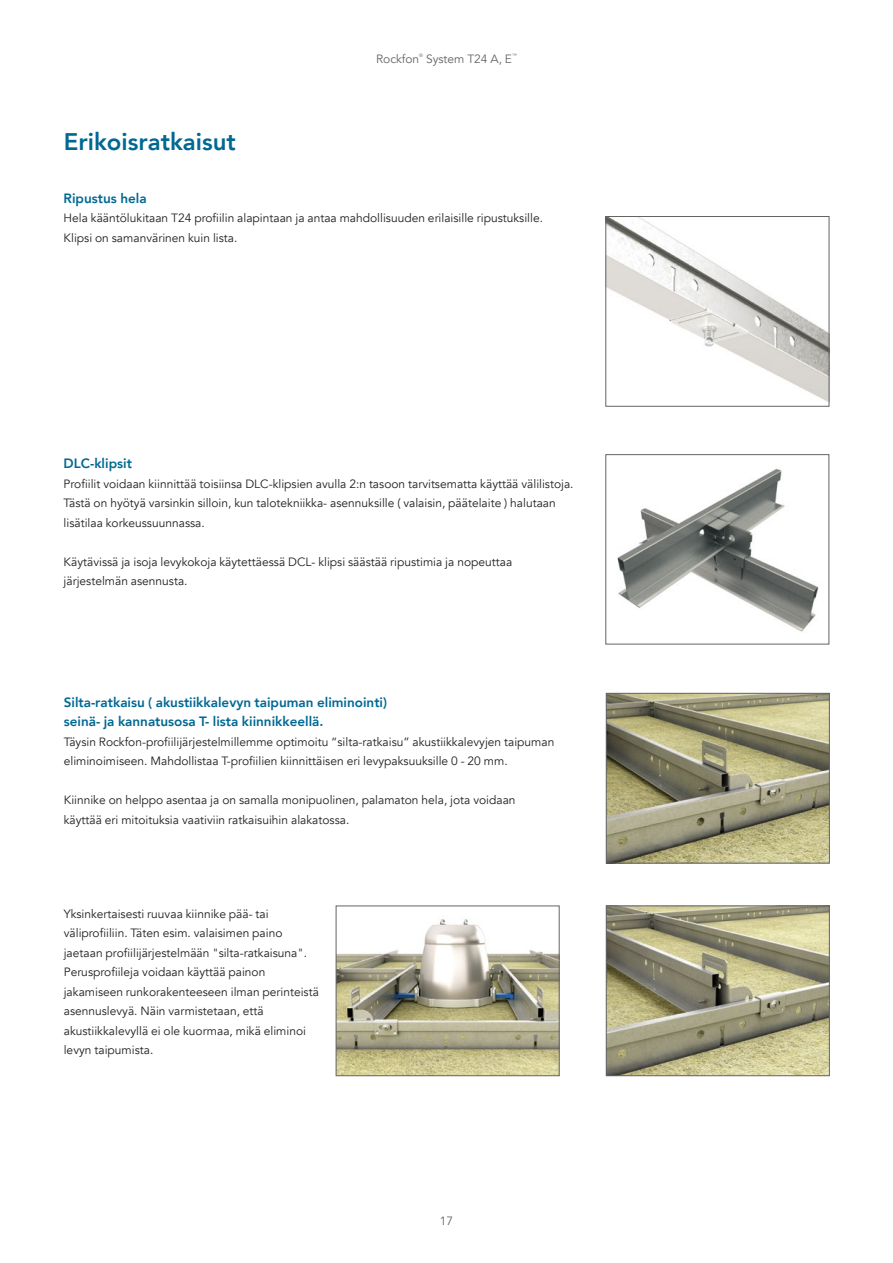
<style>
.page{position:relative;width:893px;height:1263px;background:#fff}
.page>*{position:absolute;margin:0;border:0;box-sizing:border-box;transform-origin:0 0}
.t1{font:800 24px "Avenir";color:#006893}
.t2{font:800 13.5px/19.5px "Avenir";color:#006893}
.t3{font:12px/19.5px "Avenir";color:#231f20}
.t4{font:12px "Avenir";color:#636466}
.t5{font:4.8px "Avenir";color:#636466}
</style>
<div class="page">
<img style="left:617px;top:468px;width:202px;height:164px">
<img style="left:608px;top:695px;width:219px;height:166px">
<div style="left:606px;top:693px;width:223px;height:170px;border:1px solid #636466"></div>
<img style="left:608px;top:908px;width:219px;height:166px">
<div style="left:606px;top:906px;width:223px;height:170px;border:1px solid #636466"></div>
<img style="left:338px;top:919px;width:219px;height:155px">
<div style="left:336px;top:906px;width:223px;height:170px;border:1px solid #636466"></div>
<img style="left:608px;top:218px;width:219px;height:184px">
<div style="left:606px;top:216px;width:223px;height:190px;border:1px solid #636466"></div>
<h1 class="t1" style="left:64px;top:123px;width:174px">Erikoisratkaisut</h1>
<p class="t4" style="left:376px;top:52px;width:45px">Rockfon</p>
<p class="t5" style="left:419px;top:53px;width:5px">®</p>
<p class="t4" style="left:426px;top:52px;width:88px">System T24 A, E</p>
<p class="t5" style="left:512px;top:53px;width:6px">™</p>
<p class="t2" style="left:64px;top:188px;width:84px">Ripustus hela</p>
<p class="t3" style="left:64px;top:209px;width:481px">Hela kääntölukitaan T24 profiilin alapintaan ja antaa mahdollisuuden erilaisille ripustuksille.<br>Klipsi on samanvärinen kuin lista.</p>
<p class="t2" style="left:64px;top:454px;width:70px">DLC-klipsit</p>
<p class="t3" style="left:64px;top:474px;width:511px">Profiilit voidaan kiinnittää toisiinsa DLC-klipsien avulla 2:n tasoon tarvitsematta käyttää välilistoja.<br>Tästä on hyötyä varsinkin silloin, kun talotekniikka- asennuksille ( valaisin, päätelaite ) halutaan lisätilaa korkeussuunnassa.</p>
<p class="t3" style="left:64px;top:552px;width:450px">Käytävissä ja isoja levykokoja käytettäessä DCL- klipsi säästää ripustimia ja nopeuttaa järjestelmän asennusta.</p>
<p class="t2" style="left:64px;top:692px;width:325px">Silta-ratkaisu ( akustiikkalevyn taipuman eliminointi) seinä- ja kannatusosa T- lista kiinnikkeellä.</p>
<p class="t3" style="left:64px;top:732px;width:492px">Täysin Rockfon-profiilijärjestelmillemme optimoitu “silta-ratkaisu” akustiikkalevyjen taipuman eliminoimiseen. Mahdollistaa T-profiilien kiinnittäisen eri levypaksuuksille 0 - 20 mm.</p>
<p class="t3" style="left:64px;top:790px;width:453px">Kiinnike on helppo asentaa ja on samalla monipuolinen, palamaton hela, jota voidaan käyttää eri mitoituksia vaativiin ratkaisuihin alakatossa.</p>
<p class="t3" style="left:64px;top:904px;width:257px">Yksinkertaisesti ruuvaa kiinnike pää- tai väliprofiiliin. Täten esim. valaisimen paino jaetaan profiilijärjestelmään "silta-ratkaisuna".<br>Perusprofiileja voidaan käyttää painon jakamiseen runkorakenteeseen ilman perinteistä asennuslevyä. Näin varmistetaan, että akustiikkalevyllä ei ole kuormaa, mikä eliminoi levyn taipumista.</p>
<p class="t4" style="left:440px;top:1213px;width:15px">17</p>
</div>
